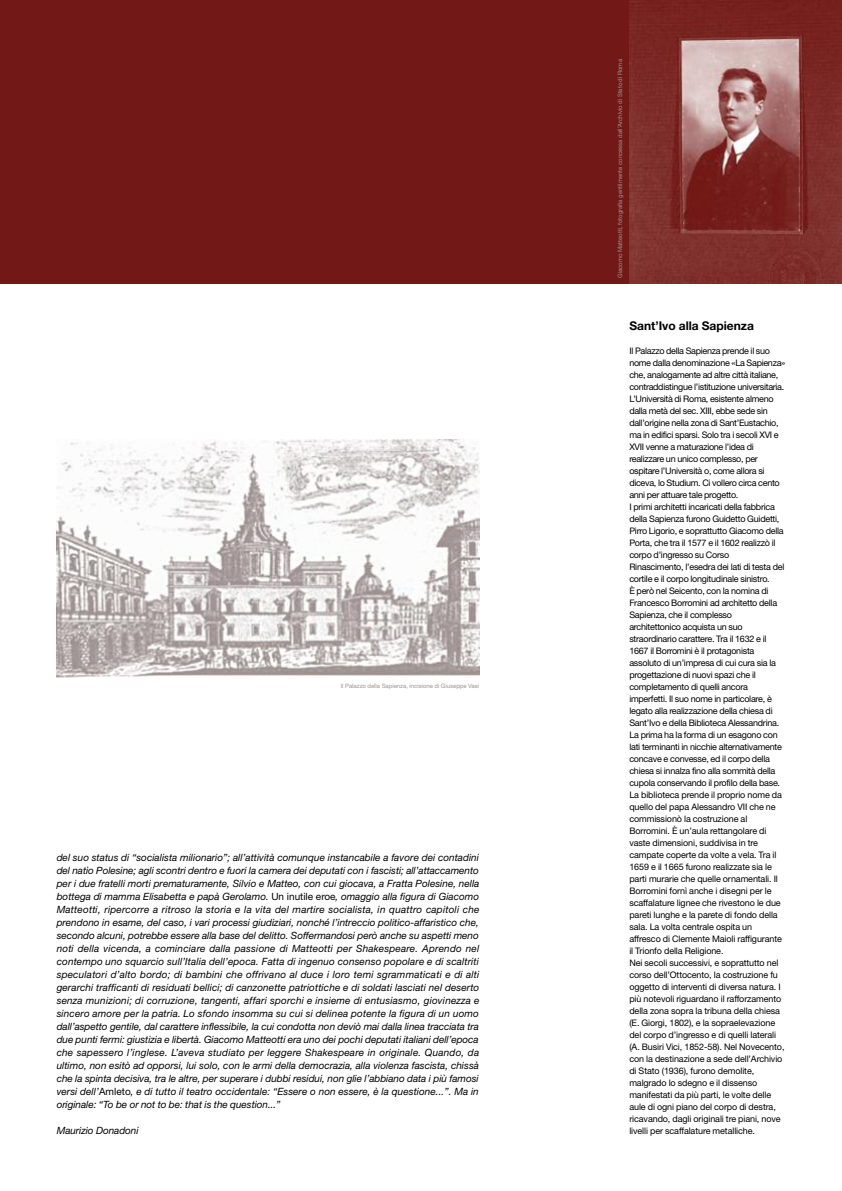
<style>
.page{position:relative;width:842px;height:1191px;background:#fff}
.page>*{position:absolute;margin:0;border:0;box-sizing:border-box;transform-origin:0 0}
.t1{font:700 12px "Helvetica Neue";color:#000}
.t2{font:italic 10px/13px "Helvetica Neue";letter-spacing:-.005em;color:#000;text-align:justify}
.t3{font:9px/12px "Helvetica Neue";letter-spacing:-.03em;color:#000}
.t4{font:6px "Helvetica Neue";color:#9f9292}
.s1{font-style:normal}
</style>
<div class="page">
<div style="left:0;top:0;width:842px;height:283px;background:#721918"></div>
<img style="left:629px;top:0;width:213px;height:283px">
<img style="left:57px;top:440px;width:422px;height:237px">
<p class="t4" style="left:341px;top:683px;width:140px">Il Palazzo della Sapienza, incisione di Giuseppe Vasi</p>
<p class="t2" style="left:57px;top:852px;width:424px">del suo status di “socialista milionario”; all’attività comunque instancabile a favore dei contadini del natìo Polesine; agli scontri dentro e fuori la camera dei deputati con i fascisti; all’attaccamento per i due fratelli morti prematuramente, Silvio e Matteo, con cui giocava, a Fratta Polesine, nella bottega di mamma Elisabetta e papà Gerolamo. <span class="s1">Un inutile eroe</span>, omaggio alla figura di Giacomo Matteotti, ripercorre a ritroso la storia e la vita del martire socialista, in quattro capitoli che prendono in esame, del caso, i vari processi giudiziari, nonché l’intreccio politico-affaristico che, secondo alcuni, potrebbe essere alla base del delitto. Soffermandosi però anche su aspetti meno noti della vicenda, a cominciare dalla passione di Matteotti per Shakespeare. Aprendo nel contempo uno squarcio sull’Italia dell’epoca. Fatta di ingenuo consenso popolare e di scaltriti speculatori d’alto bordo; di bambini che offrivano al duce i loro temi sgrammaticati e di alti gerarchi trafficanti di residuati bellici; di canzonette patriottiche e di soldati lasciati nel deserto senza munizioni; di corruzione, tangenti, affari sporchi e insieme di entusiasmo, giovinezza e sincero amore per la patria. Lo sfondo insomma su cui si delinea potente la figura di un uomo dall’aspetto gentile, dal carattere inflessibile, la cui condotta non deviò mai dalla linea tracciata tra due punti fermi: giustizia e libertà. Giacomo Matteotti era uno dei pochi deputati italiani dell’epoca che sapessero l’inglese. L’aveva studiato per leggere Shakespeare in originale. Quando, da ultimo, non esitò ad opporsi, lui solo, con le armi della democrazia, alla violenza fascista, chissà che la spinta decisiva, tra le altre, per superare i dubbi residui, non glie l’abbiano data i più famosi versi dell’<span class="s1">Amleto</span>, e di tutto il teatro occidentale: “Essere o non essere, è la questione...”. Ma in originale: “To be or not to be: that is the question...”</p>
<p class="t2" style="left:57px;top:1125px;width:83px">Maurizio Donadoni</p>
<p class="t4" style="left:618px;top:278px;width:220px;rotate:-90deg">Giacomo Matteotti, fotografia gentilmente concessa dall’Archivio di Stato di Roma</p>
<h1 class="t1" style="left:629px;top:322px;width:126px">Sant’Ivo alla Sapienza</h1>
<p class="t3" style="left:629px;top:346px;width:158px">Il Palazzo della Sapienza prende il suo nome dalla denominazione «La Sapienza» che, analogamente ad altre città italiane, contraddistingue l’istituzione universitaria.<br>L’Università di Roma, esistente almeno dalla metà del sec. XIII, ebbe sede sin dall’origine nella zona di Sant’Eustachio, ma in edifici sparsi. Solo tra i secoli XVI e XVII venne a maturazione l’idea di realizzare un unico complesso, per ospitare l’Università o, come allora si diceva, lo Studium. Ci vollero circa cento anni per attuare tale progetto.<br>I primi architetti incaricati della fabbrica della Sapienza furono Guidetto Guidetti, Pirro Ligorio, e soprattutto Giacomo della Porta, che tra il 1577 e il 1602 realizzò il corpo d’ingresso su Corso Rinascimento, l’esedra dei lati di testa del cortile e il corpo longitudinale sinistro.<br>È però nel Seicento, con la nomina di Francesco Borromini ad architetto della Sapienza, che il complesso architettonico acquista un suo straordinario carattere. Tra il 1632 e il 1667 il Borromini è il protagonista assoluto di un’impresa di cui cura sia la progettazione di nuovi spazi che il completamento di quelli ancora imperfetti. Il suo nome in particolare, è legato alla realizzazione della chiesa di Sant’Ivo e della Biblioteca Alessandrina.<br>La prima ha la forma di un esagono con lati terminanti in nicchie alternativamente concave e convesse, ed il corpo della chiesa si innalza fino alla sommità della cupola conservando il profilo della base.<br>La biblioteca prende il proprio nome da quello del papa Alessandro VII che ne commissionò la costruzione al Borromini. È un’aula rettangolare di vaste dimensioni, suddivisa in tre campate coperte da volte a vela. Tra il 1659 e il 1665 furono realizzate sia le parti murarie che quelle ornamentali. Il Borromini fornì anche i disegni per le scaffalature lignee che rivestono le due pareti lunghe e la parete di fondo della sala. La volta centrale ospita un affresco di Clemente Maioli raffigurante il Trionfo della Religione.<br>Nei secoli successivi, e soprattutto nel corso dell’Ottocento, la costruzione fu oggetto di interventi di diversa natura. I più notevoli riguardano il rafforzamento della zona sopra la tribuna della chiesa (E. Giorgi, 1802), e la sopraelevazione del corpo d’ingresso e di quelli laterali (A. Busiri Vici, 1852-58). Nel Novecento, con la destinazione a sede dell’Archivio di Stato (1936), furono demolite, malgrado lo sdegno e il dissenso manifestati da più parti, le volte delle aule di ogni piano del corpo di destra, ricavando, dagli originali tre piani, nove livelli per scaffalature metalliche.</p>
</div>
